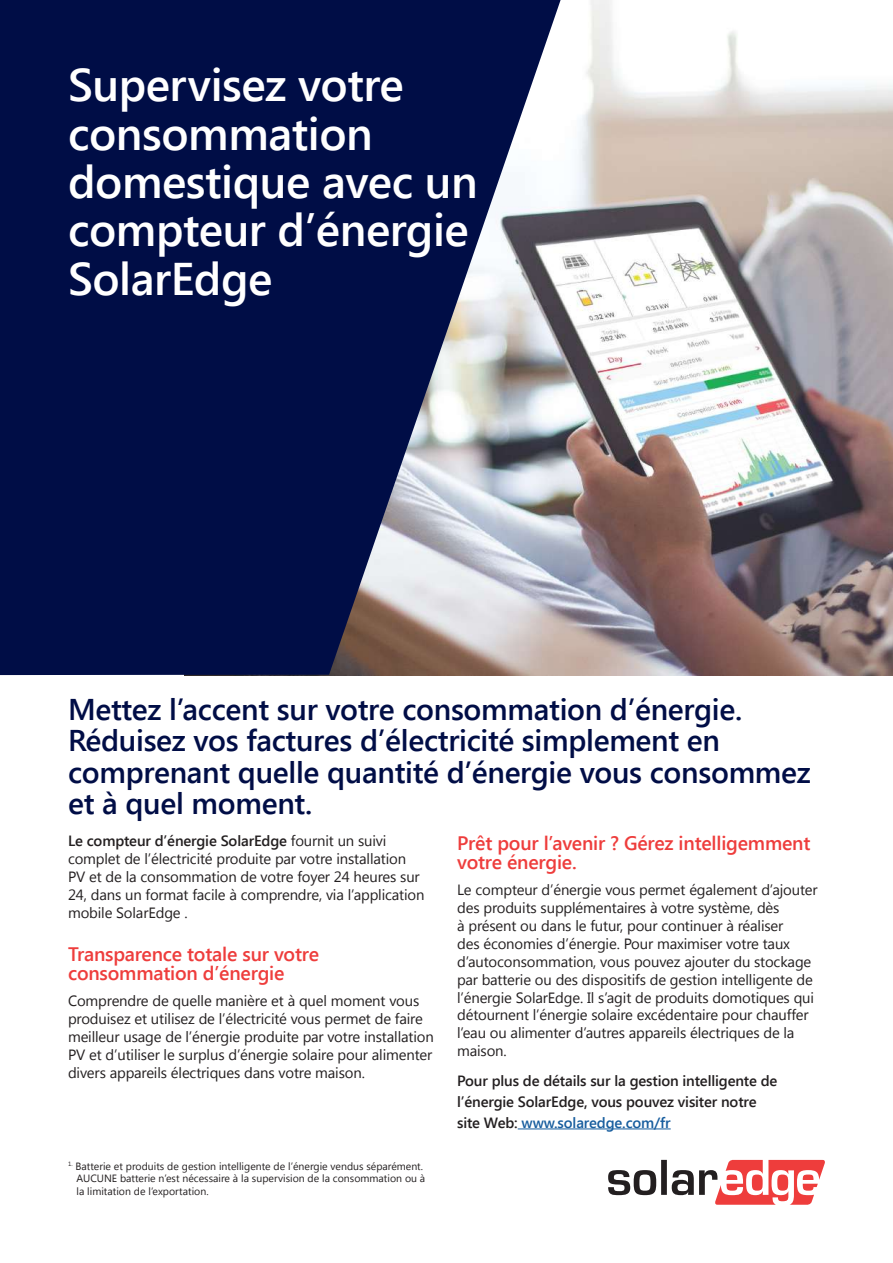
<style>
.page{position:relative;width:893px;height:1263px;background:#fff}
.page>*{position:absolute;margin:0;border:0;box-sizing:border-box;transform-origin:0 0}
.t1{font:600 45.75px/48.3px "Segoe UI";letter-spacing:-.01em;color:#fff}
.t2{font:600 30px/31.5px "Segoe UI";letter-spacing:-.01em;color:#000d46}
.t3{font:600 19.5px/19.5px "Segoe UI";letter-spacing:-.01em;color:#ee3d3c}
.t4{font:14.85px/17.9px "Segoe UI";letter-spacing:-.01em;color:#231f20}
.t5{font:600 14.85px/21px "Segoe UI";letter-spacing:-.01em;color:#231f20}
.t6{font:10.5px/12.5px "Segoe UI";color:#231f20}
.s1{font-weight:600}
.s2{color:#175d9e}
</style>
<div class="page">
<img style="left:561px;top:0;width:332px;height:675px">
<svg style="left:0;top:0;width:561px;height:675px;background:#28325f"></svg>
<hr style="left:518px;top:1128px;width:153px;height:1px;background:#175d9e">
<svg style="left:608px;top:1160px;width:217px;height:45px"></svg>
<h1 class="t1" style="left:68px;top:59px;width:411px">Supervisez votre consommation domestique avec un compteur d’énergie<br>SolarEdge</h1>
<h2 class="t2" style="left:68px;top:692px;width:744px">Mettez l’accent sur votre consommation d’énergie.<br>Réduisez vos factures d’électricité simplement en comprenant quelle quantité d’énergie vous consommez et à quel moment.</h2>
<p class="t4" style="left:68px;top:831px;width:358px"><span class="s1">Le compteur d’énergie SolarEdge</span> fournit un suivi complet de l’électricité produite par votre installation PV et de la consommation de votre foyer 24 heures sur 24, dans un format facile à comprendre, via l’application mobile SolarEdge .</p>
<h3 class="t3" style="left:68px;top:943px;width:253px">Transparence totale sur votre consommation d’énergie</h3>
<p class="t4" style="left:68px;top:992px;width:367px">Comprendre de quelle manière et à quel moment vous produisez et utilisez de l’électricité vous permet de faire meilleur usage de l’énergie produite par votre installation PV et d’utiliser le surplus d’énergie solaire pour alimenter divers appareils électriques dans votre maison.</p>
<p class="t6" style="left:77px;top:1159px;width:350px;text-indent:-9px"><sup>1.</sup> Batterie et produits de gestion intelligente de l’énergie vendus séparément.<br>AUCUNE batterie n’est nécessaire à la supervision de la consommation ou à la limitation de l’exportation.</p>
<h3 class="t3" style="left:457px;top:832px;width:355px">Prêt pour l’avenir ? Gérez intelligemment votre énergie.</h3>
<p class="t4" style="left:457px;top:880px;width:362px">Le compteur d’énergie vous permet également d’ajouter des produits supplémentaires à votre système, dès<br>à présent ou dans le futur, pour continuer à réaliser<br>des économies d’énergie. Pour maximiser votre taux d’autoconsommation, vous pouvez ajouter du stockage par batterie ou des dispositifs de gestion intelligente de l’énergie SolarEdge. Il s’agit de produits domotiques qui détournent l’énergie solaire excédentaire pour chauffer l’eau ou alimenter d’autres appareils électriques de la maison.</p>
<p class="t5" style="left:457px;top:1069px;width:322px">Pour plus de détails sur la gestion intelligente de l’énergie SolarEdge, vous pouvez visiter notre site Web: <span class="s2">www.solaredge.com/fr</span></p>
</div>
